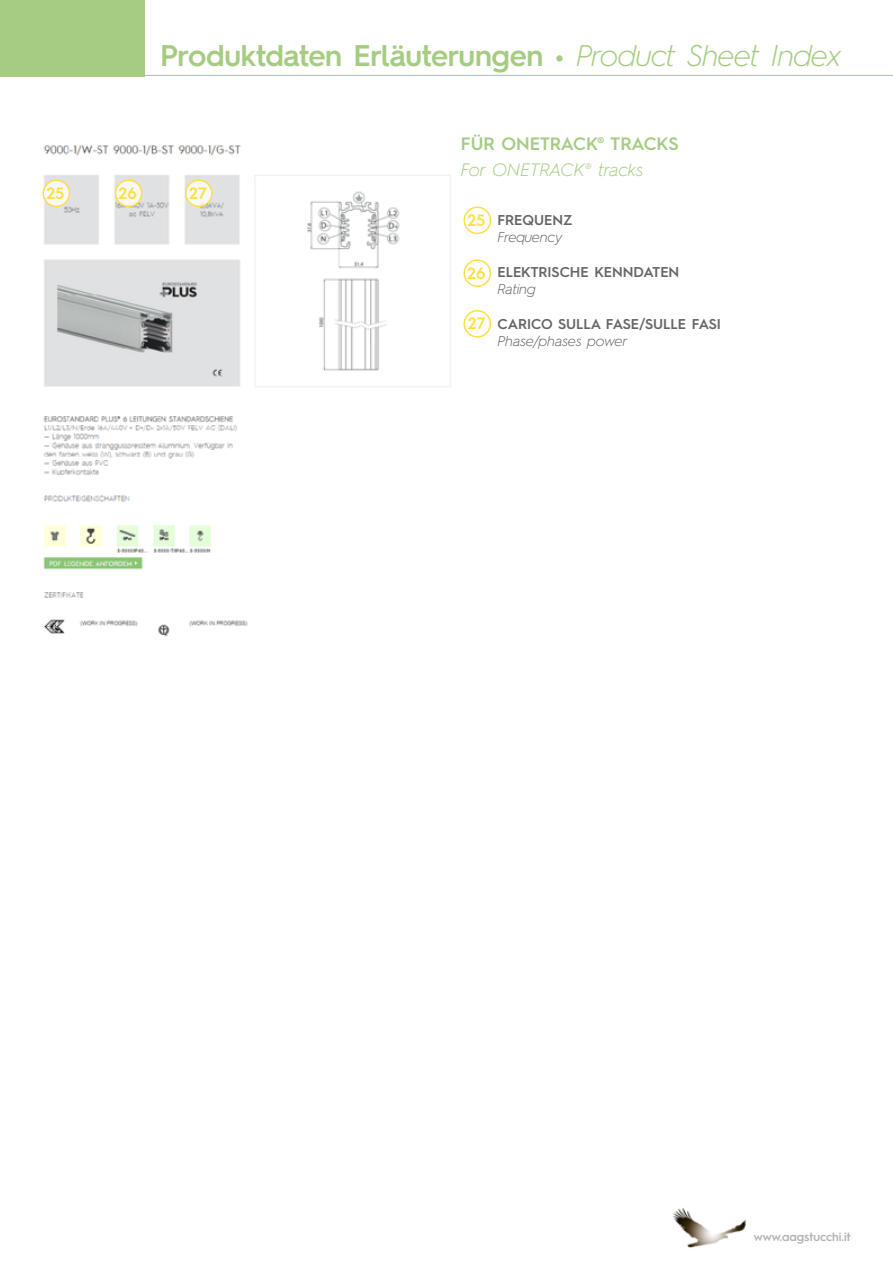
<style>
.page{position:relative;width:893px;height:1263px;background:#fff}
.page>*{position:absolute;margin:0;border:0;box-sizing:border-box;transform-origin:0 0}
.t1{font:600 30px "Hurme Geometric Sans 2";letter-spacing:-.015em;color:#a5cc82}
.t2{font:600 18px "Hurme Geometric Sans 2";color:#a5cc82}
.t3{font:italic 300 18px "Hurme Geometric Sans 2";color:#a5cc82}
.t4{font:600 16.5px "Hurme Geometric Sans 2";color:#ffdf44}
.t5{font:600 14.25px "Hurme Geometric Sans 2";color:#646567}
.t6{font:italic 300 14.25px "Hurme Geometric Sans 2";color:#646567}
.t7{font:600 12px "Hurme Geometric Sans 1";color:#b1b3b4}
.s1{font-weight:300;font-style:italic}
</style>
<div class="page">
<hr style="left:0;top:75px;width:893px;height:1px;background:#a5cc82">
<div style="left:0;top:0;width:145px;height:77px;background:#a5cc82"></div>
<div style="left:463px;top:207px;width:28px;height:27px;border:2px solid #ffdf44;border-radius:50%"></div>
<div style="left:463px;top:259px;width:28px;height:28px;border:2px solid #ffdf44;border-radius:50%"></div>
<div style="left:463px;top:310px;width:28px;height:28px;border:2px solid #ffdf44;border-radius:50%"></div>
<img style="left:42px;top:145px;width:409px;height:492px">
<svg style="left:43px;top:180px;width:26px;height:26px"></svg>
<div style="left:43px;top:179px;width:27px;height:28px;border:2px solid #ffdf44;border-radius:50%"></div>
<svg style="left:116px;top:180px;width:26px;height:26px"></svg>
<div style="left:115px;top:179px;width:27px;height:28px;border:2px solid #ffdf44;border-radius:50%"></div>
<svg style="left:186px;top:180px;width:26px;height:26px"></svg>
<div style="left:185px;top:179px;width:28px;height:28px;border:2px solid #ffdf44;border-radius:50%"></div>
<img style="left:673px;top:1208px;width:73px;height:40px">
<p class="t4" style="left:46px;top:181px;width:20px">25</p>
<h1 class="t1" style="left:160px;top:35px;width:684px">PRODUKTDATEN ERLÄUTERUNGEN • <span class="s1">Product Sheet Index</span></h1>
<p class="t4" style="left:119px;top:181px;width:20px">26</p>
<p class="t4" style="left:189px;top:181px;width:19px">27</p>
<p class="t2" style="left:461px;top:131px;width:172px">FÜR ONETRACK® TRACKS</p>
<p class="t3" style="left:461px;top:157px;width:184px">For ONETRACK® tracks</p>
<p class="t4" style="left:467px;top:208px;width:20px">25</p>
<p class="t4" style="left:467px;top:261px;width:20px">26</p>
<p class="t4" style="left:468px;top:312px;width:19px">27</p>
<p class="t5" style="left:497px;top:210px;width:19px">FREQUENZ</p>
<p class="t6" style="left:497px;top:228px;width:66px">Frequency</p>
<p class="t5" style="left:497px;top:262px;width:183px">ELEKTRISCHE KENNDATEN</p>
<p class="t6" style="left:497px;top:279px;width:40px">Rating</p>
<p class="t5" style="left:497px;top:313px;width:21px">CARICO</p>
<p class="t5" style="left:558px;top:313px;width:10px">SULLA</p>
<p class="t5" style="left:606px;top:313px;width:9px">FASE</p>
<p class="t5" style="left:639px;top:313px;width:15px">/SULLE</p>
<p class="t5" style="left:692px;top:313px;width:8px">FASI</p>
<p class="t6" style="left:497px;top:331px;width:132px">Phase/phases power</p>
<p class="t7" style="left:754px;top:1228px;width:99px">www.aagstucchi.it</p>
</div>
